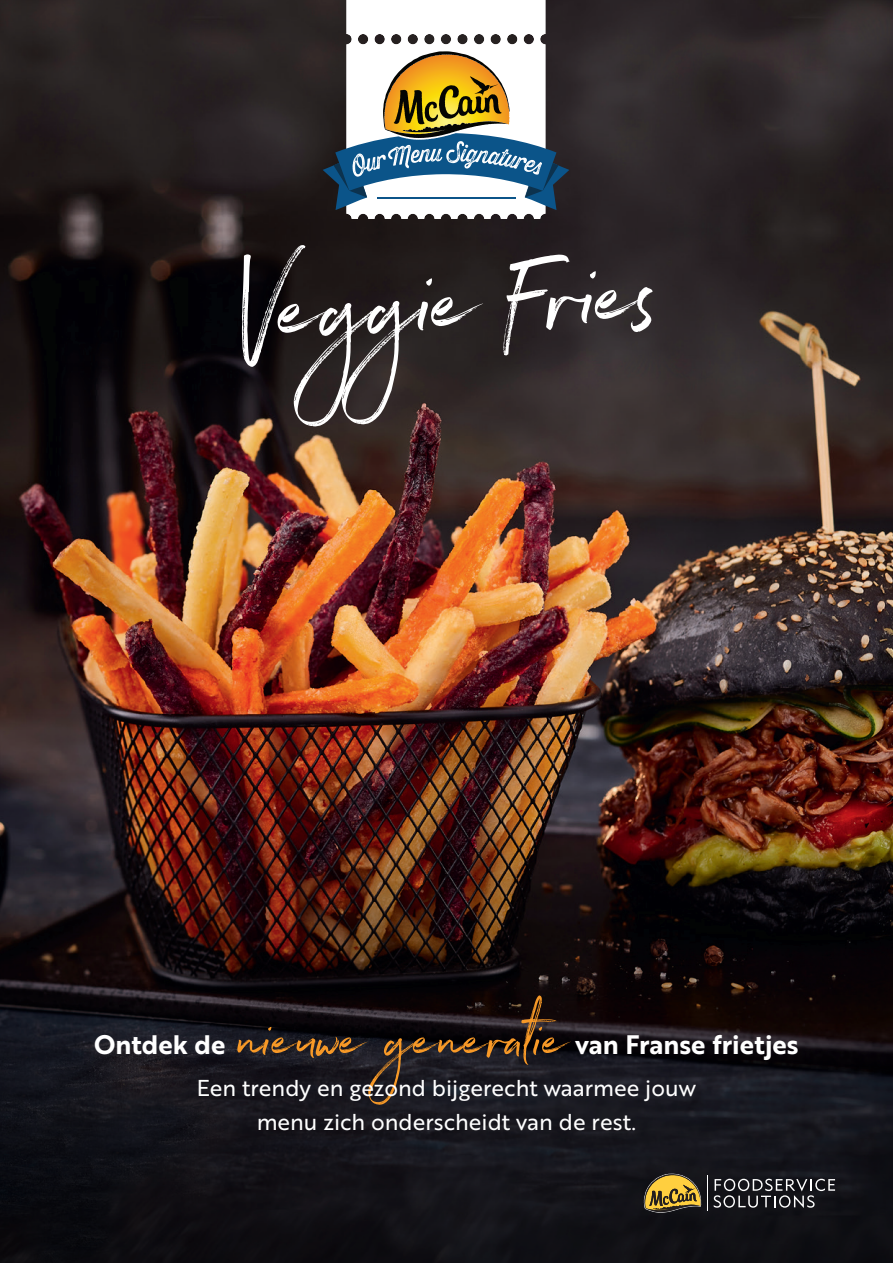
<style>
.page{position:relative;width:893px;height:1263px;background:#fff}
.page>*{position:absolute;margin:0;border:0;box-sizing:border-box;transform-origin:0 0}
.t1{font:130.35px "Northwell Alt";color:#fff}
.t2{font:71.1px "Northwell Alt";color:#f79927}
.t3{font:26.1px "Brother 1816 Bold";color:#fff}
.t4{font:22.35px/33.5px "Brother 1816 Regular";color:#fff;text-align:center}
</style>
<div class="page">
<img style="left:0;top:0;width:893px;height:714px">
<img style="left:0;top:714px;width:893px;height:549px">
<svg style="left:714px;top:1179px;width:121px;height:29px;background:#434448"></svg>
<hr style="left:707px;top:1175px;width:1px;height:36px;background:#fff">
<svg style="left:644px;top:1174px;width:57px;height:39px;background:#8d7633"></svg>
<svg style="left:323px;top:0;width:246px;height:219px"></svg>
<h1 class="t1" style="left:229px;top:217px;width:428px;rotate:-3deg">Veggie Fries</h1>
<h2 class="t2" style="left:239px;top:988px;width:331px">nieuwe generatie</h2>
<p class="t3" style="left:94px;top:1025px;width:133px">Ontdek de</p>
<p class="t3" style="left:575px;top:1025px;width:225px">van Franse frietjes</p>
<p class="t4" style="left:197px;top:1070px;width:501px">Een trendy en gezond bijgerecht waarmee jouw menu zich onderscheidt van de rest.</p>
</div>
